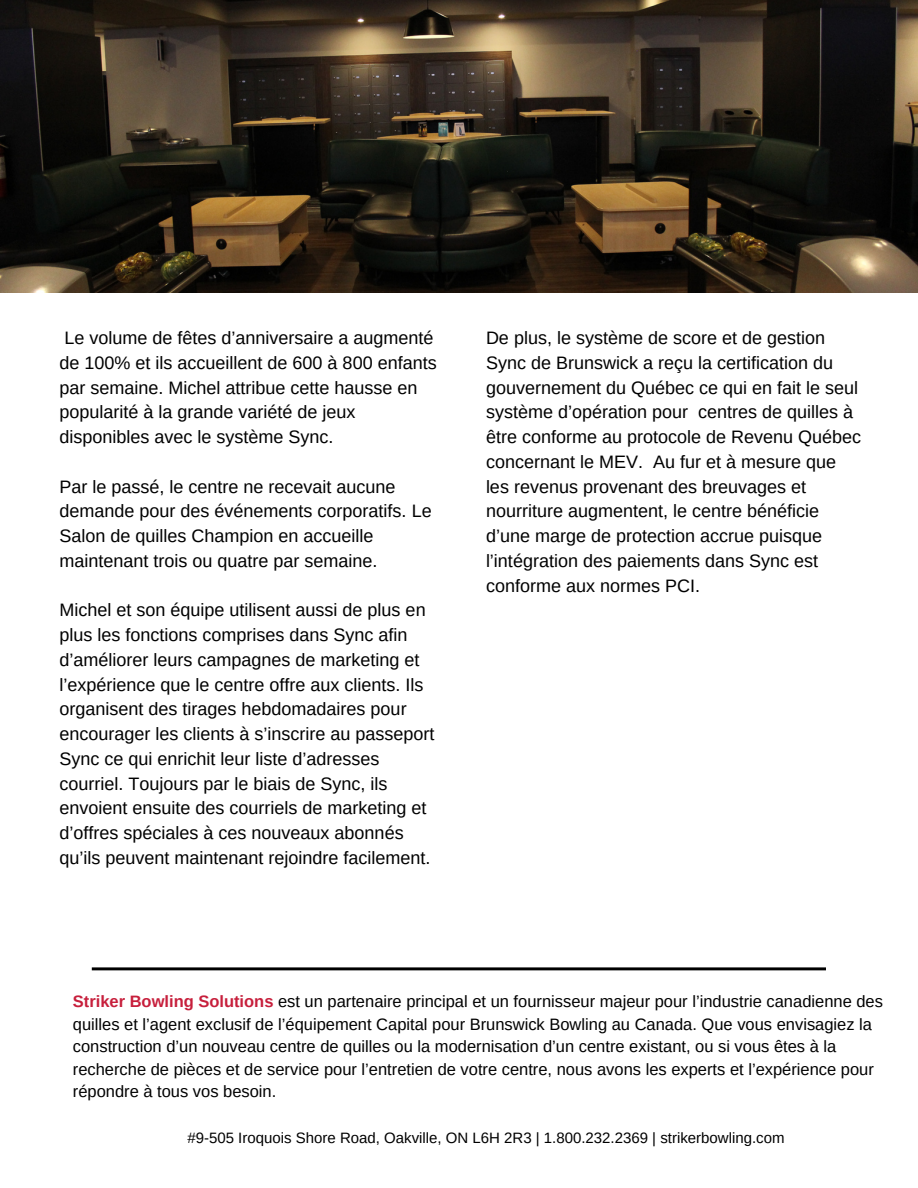
<style>
.page{position:relative;width:918px;height:1188px;background:#fff}
.page>*{position:absolute;margin:0;border:0;box-sizing:border-box;transform-origin:0 0}
.t1{font:18px/24.8px "Arimo";color:#000}
.t2{font:16.5px/22.5px "Arimo";color:#000}
.t3{font:15px "Arimo";color:#000}
.s1{font-weight:700;color:#c71f3c}
</style>
<div class="page">
<svg style="left:92px;top:967px;width:734px;height:3px;background:#222"></svg>
<img style="left:0;top:0;width:918px;height:292px">
<p class="t1" style="left:60px;top:326px;width:379px">Le volume de fêtes d’anniversaire a augmenté de 100% et ils accueillent de 600 à 800 enfants par semaine. Michel attribue cette hausse en popularité à la grande variété de jeux disponibles avec le système Sync.</p>
<p class="t1" style="left:60px;top:474px;width:374px">Par le passé, le centre ne recevait aucune demande pour des événements corporatifs. Le Salon de quilles Champion en accueille maintenant trois ou quatre par semaine.</p>
<p class="t1" style="left:60px;top:598px;width:377px">Michel et son équipe utilisent aussi de plus en plus les fonctions comprises dans Sync afin d’améliorer leurs campagnes de marketing et l’expérience que le centre offre aux clients. Ils organisent des tirages hebdomadaires pour encourager les clients à s’inscrire au passeport Sync ce qui enrichit leur liste d’adresses courriel. Toujours par le biais de Sync, ils envoient ensuite des courriels de marketing et d’offres spéciales à ces nouveaux abonnés qu’ils peuvent maintenant rejoindre facilement.</p>
<p class="t1" style="left:486px;top:326px;width:377px">De plus, le système de score et de gestion Sync de Brunswick a reçu la certification du gouvernement du Québec ce qui en fait le seul système d’opération pour centres de quilles à être conforme au protocole de Revenu Québec concernant le MEV. Au fur et à mesure que les revenus provenant des breuvages et nourriture augmentent, le centre bénéficie d’une marge de protection accrue puisque l’intégration des paiements dans Sync est conforme aux normes PCI.</p>
<p class="t2" style="left:73px;top:990px;width:812px"><span class="s1">Striker Bowling Solutions</span> est un partenaire principal et un fournisseur majeur pour l’industrie canadienne des quilles et l’agent exclusif de l’équipement Capital pour Brunswick Bowling au Canada. Que vous envisagiez la construction d’un nouveau centre de quilles ou la modernisation d’un centre existant, ou si vous êtes à la recherche de pièces et de service pour l’entretien de votre centre, nous avons les experts et l’expérience pour répondre à tous vos besoin.</p>
<p class="t3" style="left:187px;top:1129px;width:599px">#9-505 Iroquois Shore Road, Oakville, ON L6H 2R3 | 1.800.232.2369 | strikerbowling.com</p>
</div>
